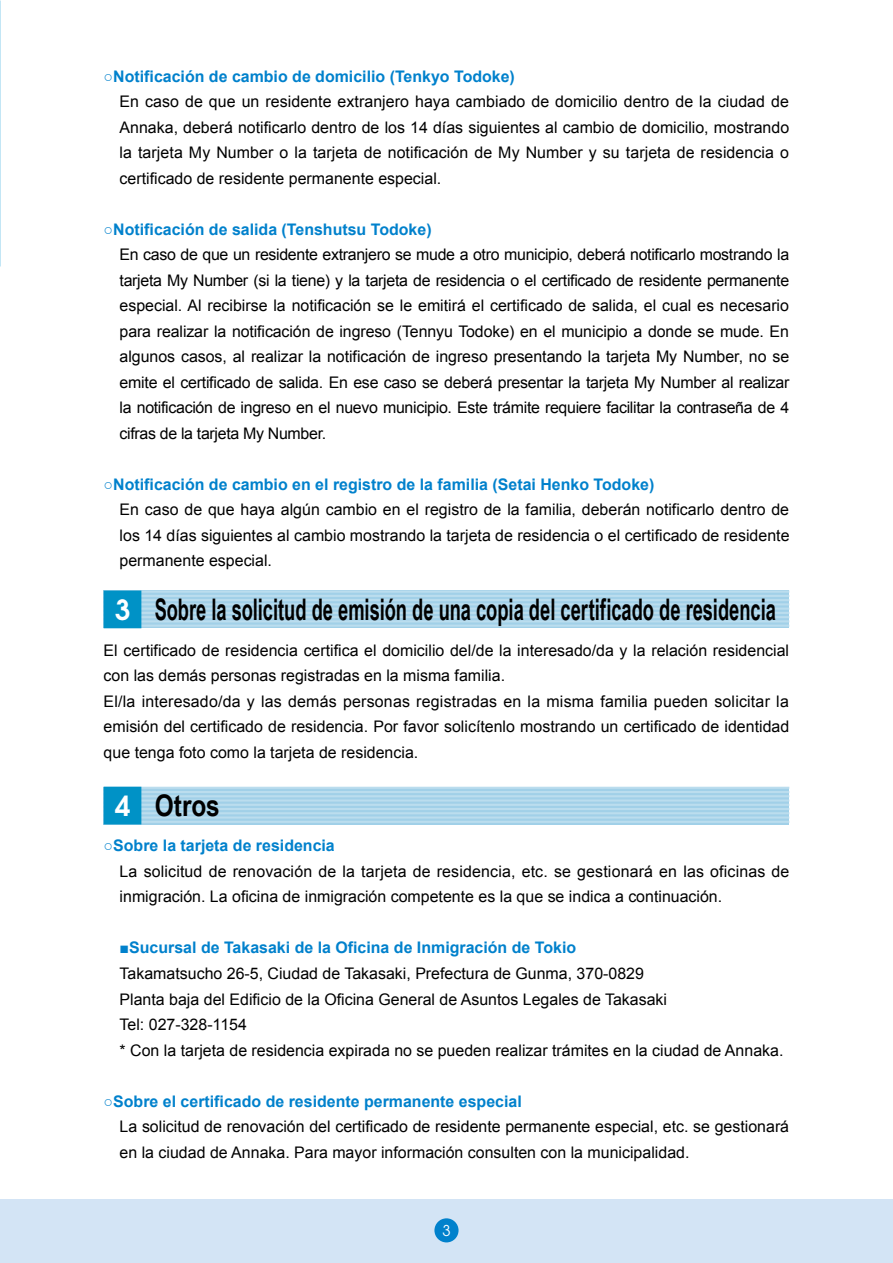
<style>
.page{position:relative;width:893px;height:1263px;background:#fff}
.page>*{position:absolute;margin:0;border:0;box-sizing:border-box;transform-origin:0 0}
.t1{font:700 29.7px "Arial Narrow";color:#000;scale:.75 1}
.t2{font:700 29.7px "Arial Narrow";color:#000}
.t3{font:600 27.6px "Avant Garde";color:#fff}
.t4{font:15.9px/25.5px "Arial";color:#000}
.t5{font:700 15.9px "Arial";color:#0081cc}
.t6{font:14.85px "Avant Garde";color:#fff}
</style>
<div class="page">
<div style="left:0;top:1199px;width:893px;height:64px;background:#d3e4f5"></div>
<div style="left:434px;top:1218px;width:25px;height:24px;background:#0081cc;border-radius:50%"></div>
<div style="left:104px;top:590px;width:685px;height:38px;background:#a1d0e8"></div>
<hr style="left:104px;top:590px;width:685px;height:3px;background:#bde">
<hr style="left:104px;top:595px;width:685px;height:2px;background:#bde">
<hr style="left:104px;top:599px;width:685px;height:2px;background:#bde">
<hr style="left:104px;top:603px;width:685px;height:2px;background:#bde">
<hr style="left:104px;top:608px;width:685px;height:2px;background:#bde">
<hr style="left:104px;top:612px;width:685px;height:2px;background:#bde">
<hr style="left:104px;top:616px;width:685px;height:2px;background:#bde">
<hr style="left:104px;top:620px;width:685px;height:2px;background:#bde">
<hr style="left:104px;top:625px;width:685px;height:2px;background:#bde">
<div style="left:104px;top:787px;width:685px;height:37px;background:#a1d0e8"></div>
<hr style="left:104px;top:787px;width:685px;height:2px;background:#bde">
<hr style="left:104px;top:791px;width:685px;height:2px;background:#bde">
<hr style="left:104px;top:795px;width:685px;height:2px;background:#bde">
<hr style="left:104px;top:799px;width:685px;height:2px;background:#bde">
<hr style="left:104px;top:804px;width:685px;height:2px;background:#bde">
<hr style="left:104px;top:808px;width:685px;height:2px;background:#bde">
<hr style="left:104px;top:812px;width:685px;height:2px;background:#bde">
<hr style="left:104px;top:816px;width:685px;height:3px;background:#bde">
<hr style="left:104px;top:821px;width:685px;height:2px;background:#bde">
<div style="left:104px;top:590px;width:37px;height:38px;background:#0092c6"></div>
<div style="left:104px;top:787px;width:37px;height:37px;background:#0092c6"></div>
<p class="t5" style="left:104px;top:66px;width:413px">○Notificación de cambio de domicilio (Tenkyo Todoke)</p>
<p class="t4" style="left:120px;top:89px;width:671px;text-align:justify">En caso de que un residente extranjero haya cambiado de domicilio dentro de la ciudad de Annaka, deberá notificarlo dentro de los 14 días siguientes al cambio de domicilio, mostrando la tarjeta My Number o la tarjeta de notificación de My Number y su tarjeta de residencia o certificado de residente permanente especial.</p>
<p class="t5" style="left:104px;top:219px;width:329px">○Notificación de salida (Tenshutsu Todoke)</p>
<p class="t4" style="left:120px;top:242px;width:671px;text-align:justify">En caso de que un residente extranjero se mude a otro municipio, deberá notificarlo mostrando la tarjeta My Number (si la tiene) y la tarjeta de residencia o el certificado de residente permanente especial. Al recibirse la notificación se le emitirá el certificado de salida, el cual es necesario para realizar la notificación de ingreso (Tennyu Todoke) en el municipio a donde se mude. En algunos casos, al realizar la notificación de ingreso presentando la tarjeta My Number, no se emite el certificado de salida. En ese caso se deberá presentar la tarjeta My Number al realizar la notificación de ingreso en el nuevo municipio. Este trámite requiere facilitar la contraseña de 4 cifras de la tarjeta My Number.</p>
<p class="t5" style="left:104px;top:474px;width:552px">○Notificación de cambio en el registro de la familia (Setai Henko Todoke)</p>
<p class="t4" style="left:120px;top:497px;width:671px;text-align:justify">En caso de que haya algún cambio en el registro de la familia, deberán notificarlo dentro de los 14 días siguientes al cambio mostrando la tarjeta de residencia o el certificado de residente permanente especial.</p>
<h1 class="t1" style="left:155px;top:592px;width:830px">Sobre la solicitud de emisión de una copia del certificado de residencia</h1>
<h2 class="t3" style="left:115px;top:591px;width:17px">3</h2>
<p class="t4" style="left:104px;top:638px;width:687px">El certificado de residencia certifica el domicilio del/de la interesado/da y la relación residencial con las demás personas registradas en la misma familia.<br>El/la interesado/da y las demás personas registradas en la misma familia pueden solicitar la emisión del certificado de residencia. Por favor solicítenlo mostrando un certificado de identidad que tenga foto como la tarjeta de residencia.</p>
<h2 class="t3" style="left:115px;top:788px;width:17px">4</h2>
<h1 class="t2" style="left:155px;top:788px;width:67px">Otros</h1>
<p class="t5" style="left:104px;top:835px;width:233px">○Sobre la tarjeta de residencia</p>
<p class="t4" style="left:120px;top:859px;width:671px">La solicitud de renovación de la tarjeta de residencia, etc. se gestionará en las oficinas de inmigración. La oficina de inmigración competente es la que se indica a continuación.</p>
<p class="t5" style="left:120px;top:937px;width:458px">■Sucursal de Takasaki de la Oficina de Inmigración de Tokio</p>
<p class="t4" style="left:120px;top:961px;width:665px">Takamatsucho 26-5, Ciudad de Takasaki, Prefectura de Gunma, 370-0829<br>Planta baja del Edificio de la Oficina General de Asuntos Legales de Takasaki<br>Tel: 027-328-1154<br>* Con la tarjeta de residencia expirada no se pueden realizar trámites en la ciudad de Annaka.</p>
<p class="t5" style="left:104px;top:1090px;width:420px">○Sobre el certificado de residente permanente especial</p>
<p class="t4" style="left:120px;top:1114px;width:671px">La solicitud de renovación del certificado de residente permanente especial, etc. se gestionará en la ciudad de Annaka. Para mayor información consulten con la municipalidad.</p>
<p class="t6" style="left:442px;top:1222px;width:10px">3</p>
</div>
